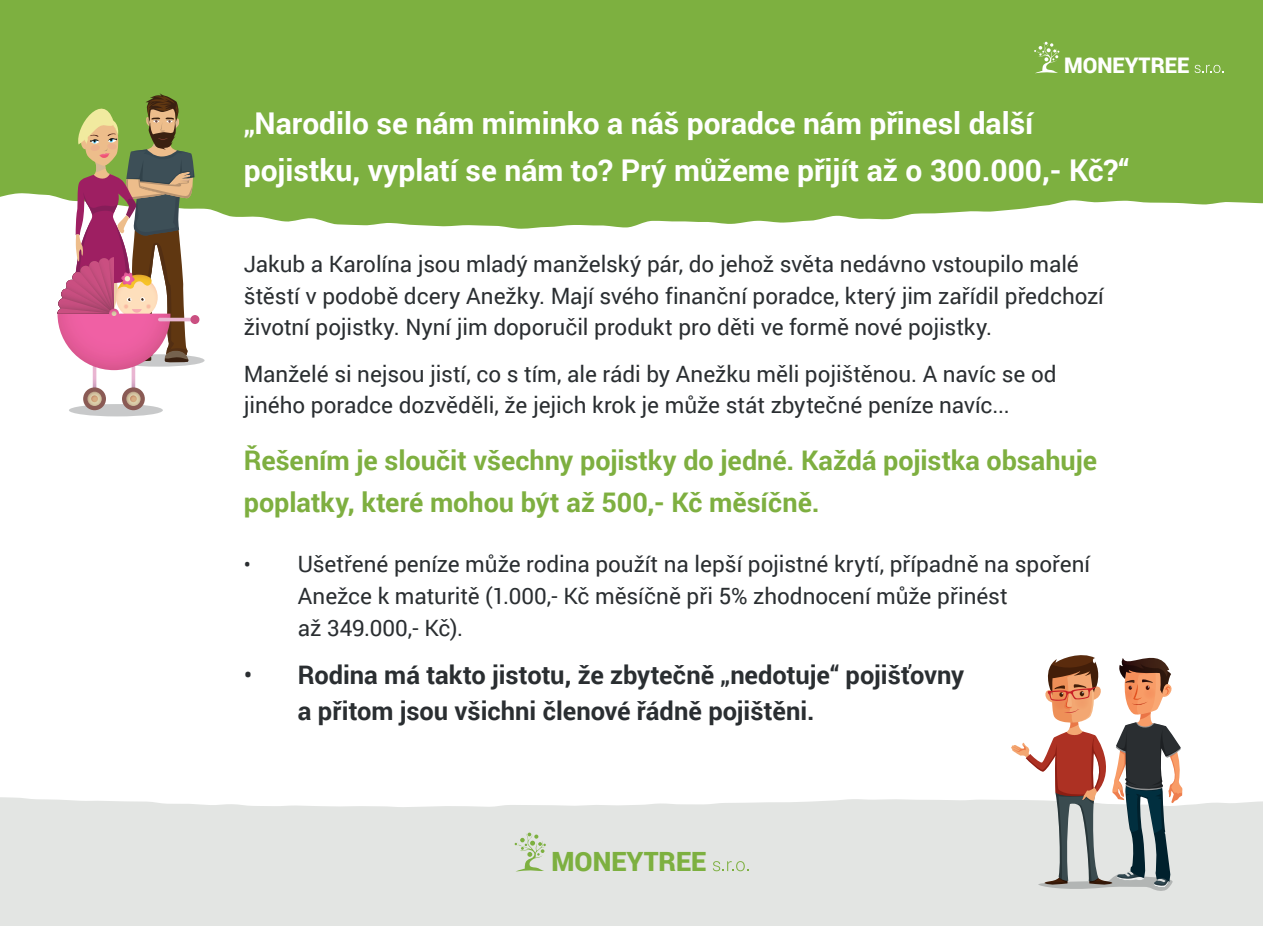
<style>
.page{position:relative;width:1263px;height:926px;background:#fff}
.page>*{position:absolute;margin:0;border:0;box-sizing:border-box;transform-origin:0 0}
.t1{font:700 30px/46.5px "Roboto";color:#fff}
.t2{font:700 27px/42px "Roboto";color:#7eaf40}
.t3{font:900 26.55px "Roboto";color:#7db040}
.t4{font:700 25.5px/36px "Roboto";color:#2a2e31}
.t5{font:22.5px/31.5px "Roboto";color:#2a2e31}
.t6{font:900 21.45px "Roboto";color:#fff}
.s1{font-size:21px}
.s2{font-weight:400}
</style>
<div class="page">
<div style="left:0;top:0;width:1263px;height:193px;background:#7db040"></div>
<svg style="left:0;top:193px;width:1263px;height:224px"></svg>
<div style="left:0;top:797px;width:1263px;height:129px;background:#e3e5e3"></div>
<svg style="left:1194px;top:65px;width:29px;height:8px"></svg>
<svg style="left:1034px;top:42px;width:25px;height:31px"></svg>
<svg style="left:1010px;top:655px;width:173px;height:236px"></svg>
<svg style="left:111px;top:354px;width:94px;height:12px"></svg>
<div style="left:69px;top:404px;width:94px;height:12px;background:#c8c9ca;border-radius:50%"></div>
<svg style="left:93px;top:346px;width:3px;height:52px"></svg>
<div style="left:83px;top:387px;width:23px;height:23px;background:#8a5a54;border-radius:50%"></div>
<svg style="left:87px;top:391px;width:15px;height:15px"></svg>
<svg style="left:91px;top:395px;width:7px;height:7px"></svg>
<svg style="left:132px;top:346px;width:3px;height:52px"></svg>
<div style="left:122px;top:387px;width:23px;height:23px;background:#8a5a54;border-radius:50%"></div>
<svg style="left:126px;top:391px;width:15px;height:15px"></svg>
<svg style="left:130px;top:395px;width:7px;height:7px"></svg>
<div style="left:190px;top:315px;width:9px;height:9px;background:#ca4f81;border-radius:50%"></div>
<svg style="left:57px;top:90px;width:138px;height:280px"></svg>
<svg style="left:713px;top:861px;width:35px;height:10px"></svg>
<svg style="left:515px;top:832px;width:31px;height:39px"></svg>
<p class="t6" style="left:1064px;top:50px;width:127px">MONEYTREE</p>
<h1 class="t1" style="left:244px;top:99px;width:887px">„Narodilo se nám miminko a náš poradce nám přinesl další pojistku, vyplatí se nám to? Prý můžeme přijít až o 300.000,- Kč?“</h1>
<p class="t5" style="left:244px;top:248px;width:861px">Jakub a Karolína jsou mladý manželský pár, do jehož světa nedávno vstoupilo malé štěstí v podobě dcery Anežky. Mají svého finanční poradce, který jim zařídil předchozí životní pojistky. Nyní jim doporučil produkt pro děti ve formě nové pojistky.</p>
<p class="t5" style="left:244px;top:357px;width:814px">Manželé si nejsou jistí, co s tím, ale rádi by Anežku měli pojištěnou. A navíc se od jiného poradce dozvěděli, že jejich krok je může stát zbytečné peníze navíc...</p>
<p class="t2" style="left:244px;top:439px;width:855px">Řešením je sloučit všechny pojistky do jedné. Každá pojistka obsahuje poplatky, které mohou být až 500,- Kč měsíčně.</p>
<p class="t5" style="left:298px;top:548px;width:794px;text-indent:-54px"><span class="s1">•</span> Ušetřené peníze může rodina použít na lepší pojistné krytí, případně na spoření<br>Anežce k maturitě (1.000,- Kč měsíčně při 5% zhodnocení může přinést<br>až 349.000,- Kč).</p>
<p class="t4" style="left:298px;top:655px;width:668px;text-indent:-54px"><span class="s2">•</span> Rodina má takto jistotu, že zbytečně „nedotuje“ pojišťovny a přitom jsou všichni členové řádně pojištěni.</p>
<p class="t3" style="left:552px;top:842px;width:156px">MONEYTREE</p>
</div>
